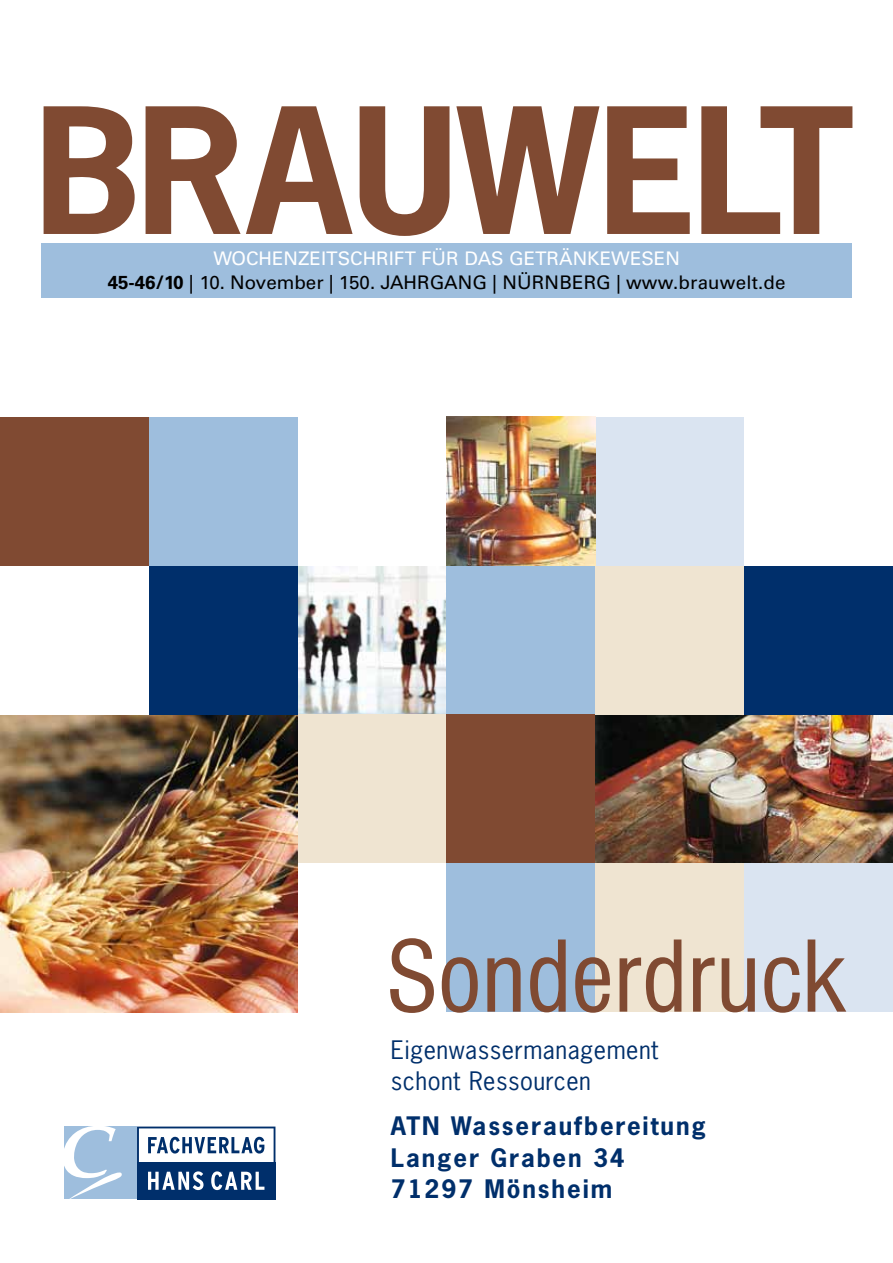
<style>
.page{position:relative;width:893px;height:1263px;background:#fff}
.page>*{position:absolute;margin:0;border:0;box-sizing:border-box;transform-origin:0 0}
.t1{font:condensed 108.15px "Sans";color:#804a32}
.t2{font:700 24px/31.5px "News Gothic";letter-spacing:.08em;color:#002f6b}
.t3{font:24px/31.5px "News Gothic";letter-spacing:.02em;color:#002f6b}
.t4{font:18.75px "Univers";color:#000}
.t5{font:18.75px "Univers";color:#fff}
.s1{font-weight:700}
</style>
<div class="page">
<img style="left:595px;top:714px;width:298px;height:149px">
<img style="left:298px;top:566px;width:148px;height:148px">
<img style="left:0;top:714px;width:298px;height:298px">
<div style="left:0;top:417px;width:149px;height:149px;background:#804a32"></div>
<div style="left:149px;top:417px;width:149px;height:149px;background:#9ebedd"></div>
<div style="left:595px;top:417px;width:149px;height:149px;background:#dae4f1"></div>
<div style="left:149px;top:566px;width:149px;height:148px;background:#002f6b"></div>
<div style="left:446px;top:566px;width:149px;height:148px;background:#9ebedd"></div>
<div style="left:595px;top:566px;width:149px;height:148px;background:#efe4d1"></div>
<div style="left:744px;top:566px;width:149px;height:148px;background:#002f6b"></div>
<div style="left:298px;top:714px;width:148px;height:149px;background:#efe4d1"></div>
<div style="left:446px;top:714px;width:149px;height:149px;background:#804a32"></div>
<div style="left:446px;top:863px;width:149px;height:149px;background:#9ebedd"></div>
<div style="left:595px;top:863px;width:149px;height:149px;background:#efe4d1"></div>
<div style="left:744px;top:863px;width:149px;height:149px;background:#dae4f1"></div>
<img style="left:446px;top:417px;width:149px;height:148px">
<div style="left:41px;top:243px;width:810px;height:54px;background:#9ebedd"></div>
<svg style="left:44px;top:106px;width:91px;height:128px"></svg>
<svg style="left:360px;top:106px;width:89px;height:130px"></svg>
<svg style="left:146px;top:106px;width:207px;height:128px"></svg>
<svg style="left:456px;top:106px;width:143px;height:128px"></svg>
<svg style="left:607px;top:106px;width:83px;height:128px"></svg>
<svg style="left:701px;top:106px;width:151px;height:128px"></svg>
<div style="left:64px;top:1126px;width:73px;height:73px;background:#9ebedd"></div>
<svg style="left:64px;top:1126px;width:58px;height:73px"></svg>
<svg style="left:137px;top:1126px;width:138px;height:36px"></svg>
<div style="left:137px;top:1162px;width:138px;height:37px;background:#002f6b"></div>
<svg style="left:148px;top:1171px;width:56px;height:19px"></svg>
<svg style="left:211px;top:1171px;width:53px;height:19px"></svg>
<p class="t5" style="left:213px;top:247px;width:468px">WOCHENZEITSCHRIFT FÜR DAS GETRÄNKEWESEN</p>
<p class="t4" style="left:108px;top:271px;width:679px"><span class="s1">45-46/10</span> | 10. November | 150. JAHRGANG | NÜRNBERG | www.brauwelt.de</p>
<p class="t1" style="left:387px;top:917px;width:461px">Sonderdruck</p>
<p class="t3" style="left:391px;top:1034px;width:269px">Eigenwassermanagement schont Ressourcen</p>
<p class="t2" style="left:391px;top:1110px;width:317px">ATN Wasseraufbereitung<br>Langer Graben 34<br>71297 Mönsheim</p>
</div>
